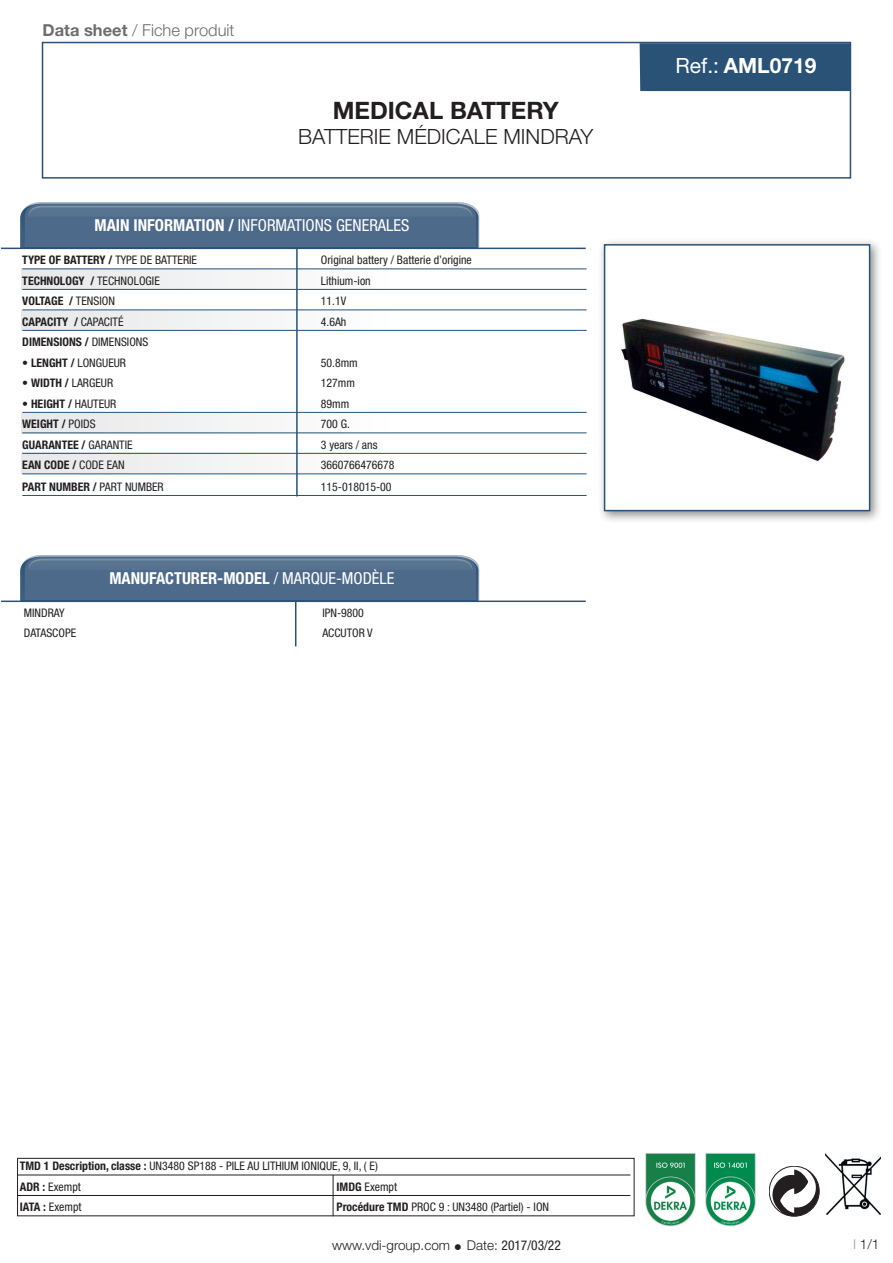
<style>
.page{position:relative;width:893px;height:1263px;background:#fff}
.page>*{position:absolute;margin:0;border:0;box-sizing:border-box;transform-origin:0 0}
.t1{font:700 24px "Helvetica Neue LT Std";color:#231f20}
.t2{font:300 21px "Helvetica Neue LT Std";color:#231f20}
.t3{font:700 21px "Helvetica Neue LT Std";color:#fff}
.t4{font:condensed 16.5px "Helvetica Neue LT Std";color:#fff}
.t5{font:700 condensed 16.5px "Helvetica Neue LT Std";color:#fff}
.t6{font:300 16.5px "Helvetica Neue LT Std";color:#6c6d70}
.t7{font:300 13.5px "Helvetica Neue LT Std";color:#231f20}
.t8{font:condensed 11.85px/20.5px "Helvetica Neue LT Std";color:#231f20}
.t9{font:700 condensed 11.85px "Helvetica Neue LT Std";color:#231f20}
.s1{font-weight:700}
.s2{font-weight:400}
.s3{font-size:16.5px}
.s4{font-weight:400;font-stretch:condensed}
.s5{color:#939598}
</style>
<div class="page">
<div style="left:42px;top:42px;width:809px;height:137px;border:2px solid #295276"></div>
<div style="left:640px;top:43px;width:210px;height:48px;background:#295276"></div>
<div style="left:21px;top:269px;width:376px;height:20px;background:#f2f3f4"></div>
<div style="left:21px;top:310px;width:376px;height:21px;background:linear-gradient(to right,#e7e7e9,#fff)"></div>
<div style="left:21px;top:413px;width:376px;height:21px;background:linear-gradient(to right,#e7e7e9,#fff)"></div>
<div style="left:21px;top:453px;width:376px;height:21px;background:#f2f3f4"></div>
<svg style="left:20px;top:202px;width:459px;height:46px;background:#526e8d"></svg>
<img style="left:28px;top:206px;width:444px;height:11px">
<hr style="left:1px;top:248px;width:585px;height:1px;background:#295276">
<hr style="left:22px;top:269px;width:565px;height:1px;background:#295276">
<hr style="left:22px;top:289px;width:565px;height:1px;background:#295276">
<hr style="left:22px;top:310px;width:565px;height:1px;background:#295276">
<hr style="left:22px;top:330px;width:565px;height:1px;background:#295276">
<hr style="left:22px;top:412px;width:565px;height:1px;background:#295276">
<hr style="left:22px;top:433px;width:565px;height:1px;background:#295276">
<hr style="left:22px;top:453px;width:565px;height:1px;background:#295276">
<hr style="left:22px;top:474px;width:565px;height:1px;background:#295276">
<hr style="left:22px;top:495px;width:565px;height:1px;background:#295276">
<hr style="left:296px;top:248px;width:2px;height:248px;background:#295276">
<svg style="left:20px;top:555px;width:459px;height:45px;background:#536f8e"></svg>
<img style="left:28px;top:559px;width:444px;height:11px">
<hr style="left:1px;top:600px;width:585px;height:2px;background:#295276">
<img style="left:645px;top:1153px;width:51px;height:73px">
<img style="left:705px;top:1153px;width:51px;height:74px">
<svg style="left:769px;top:1169px;width:50px;height:47px"></svg>
<img style="left:825px;top:1154px;width:55px;height:61px">
<hr style="left:295px;top:600px;width:1px;height:46px;background:#295276">
<div style="left:598px;top:238px;width:284px;height:285px;background:#231f20;opacity:.5"></div>
<div style="left:605px;top:245px;width:265px;height:266px;background:#fff"></div>
<img style="left:620px;top:318px;width:225px;height:144px">
<div style="left:604px;top:244px;width:266px;height:267px;border:2px solid #295276"></div>
<div style="left:17px;top:1158px;width:617px;height:58px;border:1px solid #231f20"></div>
<hr style="left:17px;top:1174px;width:613px;height:1px;background:#231f20">
<hr style="left:17px;top:1195px;width:613px;height:1px;background:#231f20">
<hr style="left:333px;top:1175px;width:1px;height:41px;background:#231f20">
<h3 class="t6" style="left:43px;top:20px;width:193px"><span class="s1">Data sheet</span> / Fiche produit</h3>
<h1 class="t1" style="left:333px;top:96px;width:228px">MEDICAL BATTERY</h1>
<h2 class="t2" style="left:298px;top:124px;width:296px">BATTERIE MÉDICALE MINDRAY</h2>
<h3 class="t4" style="left:94px;top:216px;width:316px"><span class="s1">MAIN INFORMATION /</span> INFORMATIONS GENERALES</h3>
<p class="t9" style="left:22px;top:253px;width:176px">TYPE OF BATTERY / <span class="s2">TYPE DE BATTERIE</span></p>
<p class="t8" style="left:321px;top:250px;width:153px">Original battery / Batterie d’origine</p>
<p class="t9" style="left:22px;top:273px;width:139px">TECHNOLOGY / <span class="s2">TECHNOLOGIE</span></p>
<p class="t8" style="left:321px;top:270px;width:51px">Lithium-ion</p>
<p class="t9" style="left:22px;top:294px;width:94px">VOLTAGE / <span class="s2">TENSION</span></p>
<p class="t8" style="left:321px;top:291px;width:27px">11.1V</p>
<p class="t9" style="left:22px;top:314px;width:103px">CAPACITY / <span class="s2">CAPACITÉ</span></p>
<p class="t8" style="left:321px;top:311px;width:27px">4.6Ah</p>
<p class="t9" style="left:22px;top:335px;width:128px">DIMENSIONS / <span class="s2">DIMENSIONS</span></p>
<p class="t9" style="left:22px;top:355px;width:105px">• LENGHT / <span class="s2">LONGUEUR</span></p>
<p class="t8" style="left:321px;top:352px;width:38px">50.8mm</p>
<p class="t9" style="left:22px;top:376px;width:92px">• WIDTH / <span class="s2">LARGEUR</span></p>
<p class="t8" style="left:321px;top:373px;width:36px">127mm</p>
<p class="t8" style="left:22px;top:393px;width:96px">• <span class="s1">HEIGHT /</span> HAUTEUR</p>
<p class="t8" style="left:321px;top:393px;width:30px">89mm</p>
<p class="t9" style="left:22px;top:417px;width:75px">WEIGHT / <span class="s2">POIDS</span></p>
<p class="t8" style="left:321px;top:414px;width:31px">700 G.</p>
<p class="t9" style="left:22px;top:437px;width:112px">GUARANTEE / <span class="s2">GARANTIE</span></p>
<p class="t8" style="left:321px;top:434px;width:58px">3 years / ans</p>
<p class="t9" style="left:22px;top:458px;width:104px">EAN CODE / <span class="s2">CODE EAN</span></p>
<p class="t8" style="left:321px;top:455px;width:75px">3660766476678</p>
<p class="t9" style="left:22px;top:479px;width:143px">PART NUMBER / <span class="s2">PART NUMBER</span></p>
<p class="t8" style="left:321px;top:476px;width:72px">115-018015-00</p>
<h3 class="t5" style="left:109px;top:568px;width:287px">MANUFACTURER-MODEL <span class="s2">/ MARQUE-MODÈLE</span></h3>
<p class="t8" style="left:24px;top:602px;width:42px">MINDRAY</p>
<p class="t8" style="left:322px;top:602px;width:43px">IPN-9800</p>
<p class="t8" style="left:24px;top:623px;width:54px">DATASCOPE</p>
<p class="t8" style="left:322px;top:623px;width:52px">ACCUTOR V</p>
<h2 class="t3" style="left:675px;top:53px;width:142px"><span class="s2">Ref.:</span> AML0719</h2>
<p class="t8" style="left:20px;top:1155px;width:360px"><span class="s1">TMD 1 Description, classe :</span> UN3480 SP188 - PILE AU LITHIUM IONIQUE, 9, II, ( E)<br><span class="s1">ADR :</span> Exempt</p>
<p class="t8" style="left:337px;top:1176px;width:62px"><span class="s1">IMDG</span> Exempt</p>
<p class="t8" style="left:20px;top:1196px;width:63px"><span class="s1">IATA :</span> Exempt</p>
<p class="t8" style="left:337px;top:1196px;width:214px"><span class="s1">Procédure TMD</span> PROC 9 : UN3480 (Partiel) - ION</p>
<p class="t7" style="left:332px;top:1236px;width:230px">www.vdi-group.com <span class="s3">•</span> Date: <span class="s4">2017/03/22</span></p>
<p class="t7" style="left:854px;top:1235px;width:27px"><span class="s5">l</span> 1/1</p>
</div>
